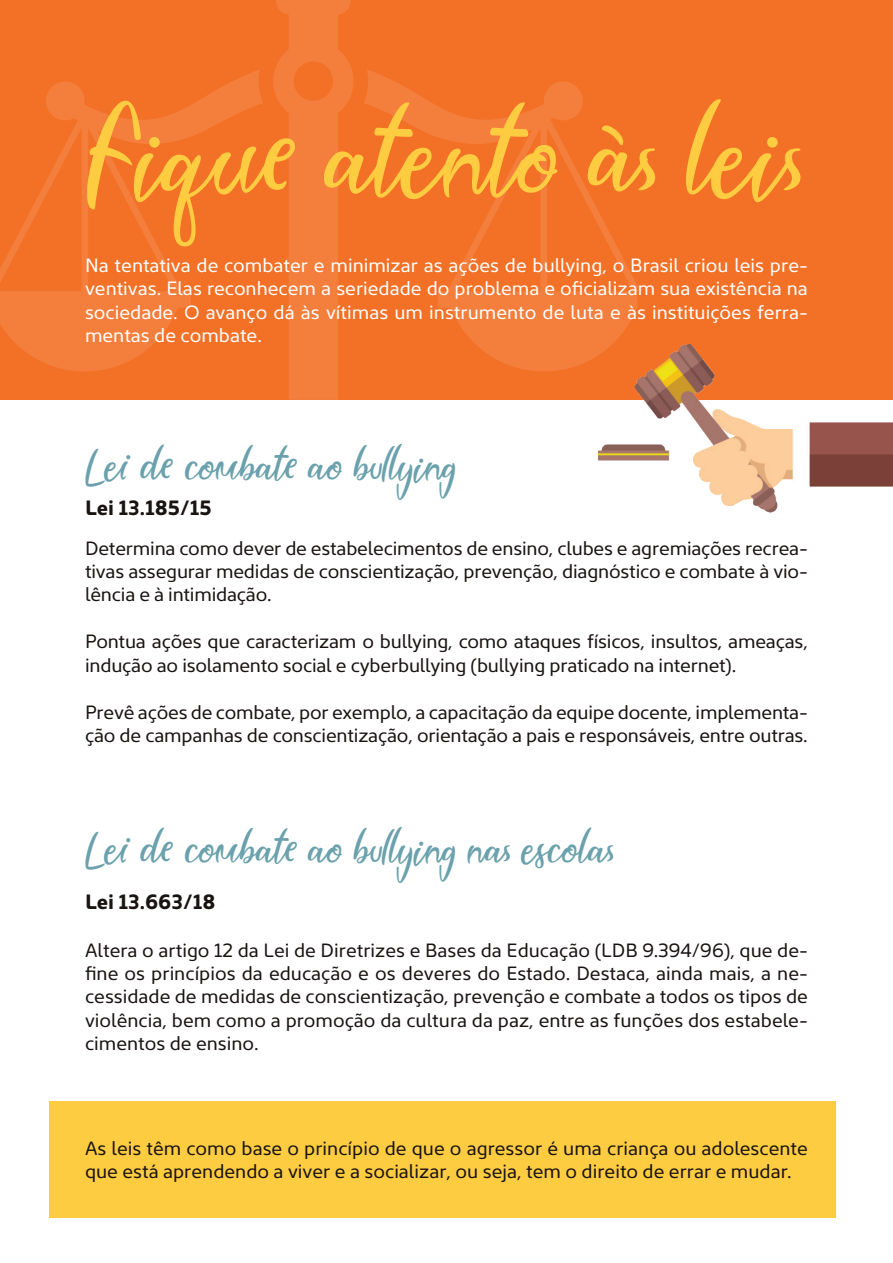
<style>
.page{position:relative;width:893px;height:1263px;background:#fff}
.page>*{position:absolute;margin:0;border:0;box-sizing:border-box;transform-origin:0 0}
.t1{font:120px "Visually";color:#fecc41}
.t2{font:45px "Visually";color:#6aa1ac}
.t3{font:700 21px "Kyrial Sans Pro";color:#191312}
.t4{font:19.5px/23.4px "Kyrial Sans Pro";letter-spacing:-.01em;color:#191312}
.t5{font:19.5px/23.4px "Kyrial Sans Pro";color:#fff;text-align:justify}
.s1{font-size:135px}
</style>
<div class="page">
<div style="left:0;top:0;width:893px;height:400px;background:#f37127"></div>
<svg style="left:364px;top:70px;width:273px;height:301px"></svg>
<svg style="left:0;top:70px;width:263px;height:301px"></svg>
<svg style="left:273px;top:0;width:81px;height:400px"></svg>
<div style="left:49px;top:1102px;width:787px;height:116px;background:#fecc41"></div>
<img style="left:598px;top:344px;width:295px;height:169px">
<h1 class="t1" style="left:85px;top:69px;width:722px"><span class="s1">F</span>ique atento às leis</h1>
<p class="t5" style="left:85px;top:252px;width:724px">Na tentativa de combater e minimizar as ações de bullying, o Brasil criou leis pre&shy;ventivas. Elas reconhecem a seriedade do problema e oficializam sua existência na sociedade. O avanço dá às vítimas um instrumento de luta e às instituições ferra&shy;mentas de combate.</p>
<h2 class="t2" style="left:85px;top:433px;width:374px">Lei de combate ao bullying</h2>
<p class="t3" style="left:85px;top:493px;width:128px">Lei 13.185/15</p>
<p class="t4" style="left:85px;top:535px;width:724px;text-align:justify">Determina como dever de estabelecimentos de ensino, clubes e agremiações recrea&shy;tivas assegurar medidas de conscientização, prevenção, diagnóstico e combate à vio&shy;lência e à intimidação.</p>
<p class="t4" style="left:85px;top:629px;width:724px">Pontua ações que caracterizam o bullying, como ataques físicos, insultos, ameaças, indução ao isolamento social e cyberbullying (bullying praticado na internet).</p>
<p class="t4" style="left:85px;top:699px;width:724px">Prevê ações de combate, por exemplo, a capacitação da equipe docente, implementa&shy;ção de campanhas de conscientização, orientação a pais e responsáveis, entre outras.</p>
<h2 class="t2" style="left:85px;top:816px;width:531px">Lei de combate ao bullying nas escolas</h2>
<p class="t3" style="left:85px;top:886px;width:132px">Lei 13.663/18</p>
<p class="t4" style="left:85px;top:937px;width:724px;text-align:justify">Altera o artigo 12 da Lei de Diretrizes e Bases da Educação (LDB 9.394/96), que de&shy;fine os princípios da educação e os deveres do Estado. Destaca, ainda mais, a ne&shy;cessidade de medidas de conscientização, prevenção e combate a todos os tipos de violência, bem como a promoção da cultura da paz, entre as funções dos estabele&shy;cimentos de ensino.</p>
<p class="t4" style="left:85px;top:1135px;width:724px">As leis têm como base o princípio de que o agressor é uma criança ou adolescente que está aprendendo a viver e a socializar, ou seja, tem o direito de errar e mudar.</p>
</div>
